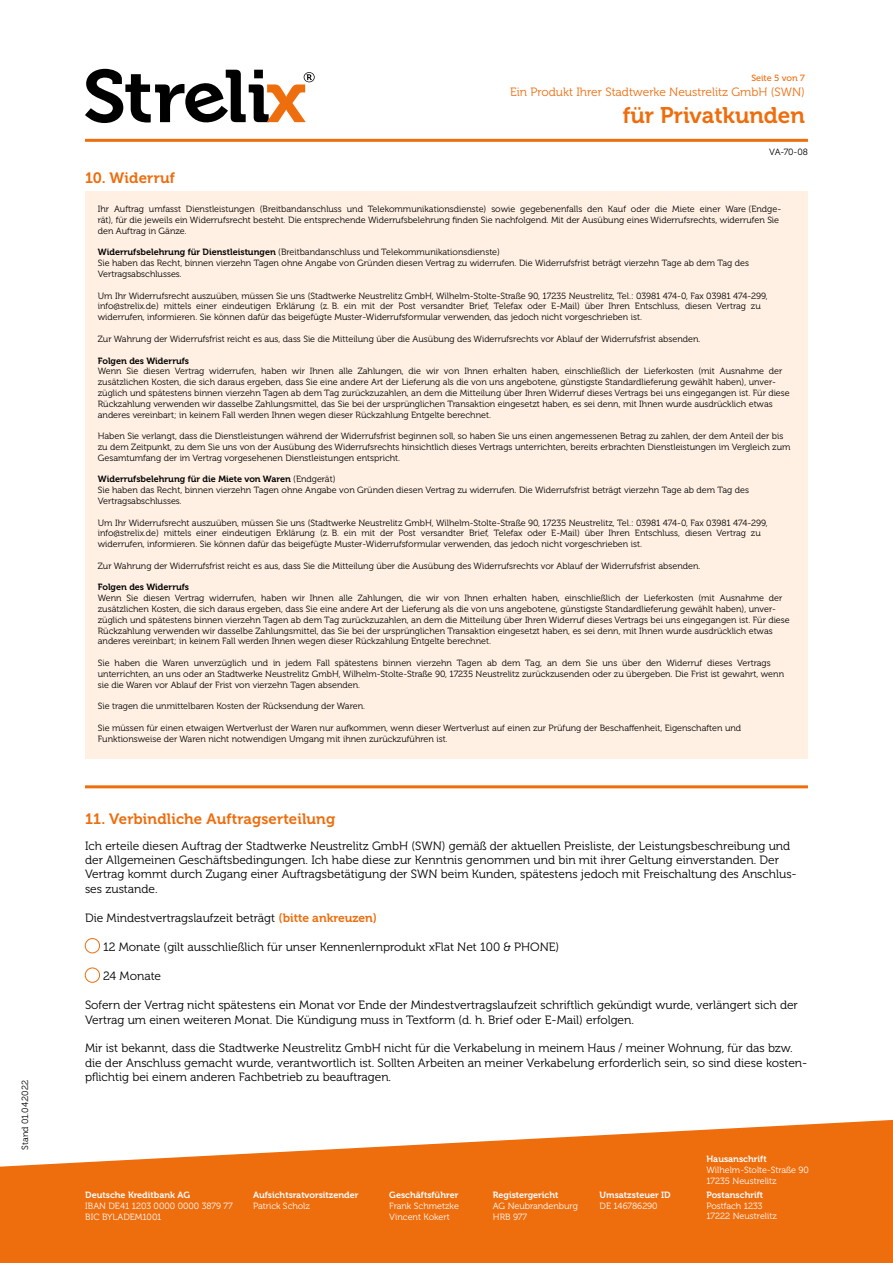
<style>
.page{position:relative;width:893px;height:1263px;background:#fff}
.page>*{position:absolute;margin:0;border:0;box-sizing:border-box;transform-origin:0 0}
.t1{font:22.5px "Museo 700";color:#ee6d0d}
.t2{font:15px "Museo 700";letter-spacing:.01em;color:#ee6d0d}
.t3{font:12px/14.4px "Museo 300";color:#000}
.t4{font:12px "Museo 300";color:#ee6d0d}
.t5{font:9px/10.8px "Museo 300";color:#000}
.t6{font:9px/10.8px "Museo 300";color:#fff}
.t7{font:9px "Museo 700";color:#fff}
.t8{font:9px "Museo 700";color:#000}
.t9{font:9px "Museo 500";color:#ee6d0d}
.s1{font-family:"Museo 700"}
.s2{font-family:"Museo 300"}
.s3{font-family:"Museo 700";color:#ee6d0d}
</style>
<div class="page">
<svg style="left:0;top:1119px;width:893px;height:144px;fill:#ee6d0d"></svg>
<svg style="left:85px;top:69px;width:230px;height:54px"></svg>
<hr style="left:85px;top:139px;width:723px;height:3px;background:#ee6d0d">
<div style="left:85px;top:191px;width:723px;height:568px;background:#fff0e3"></div>
<hr style="left:85px;top:785px;width:723px;height:3px;background:#ee6d0d">
<div style="left:85px;top:938px;width:15px;height:15px;border:1px solid #ee6d0d;border-radius:50%"></div>
<div style="left:85px;top:968px;width:15px;height:14px;border:1px solid #ee6d0d;border-radius:50%"></div>
<p class="t5" style="left:20px;top:1150px;width:71px;rotate:-90deg">Stand 01.04.2022</p>
<p class="t9" style="left:751px;top:73px;width:55px">Seite 5 von 7</p>
<h3 class="t4" style="left:510px;top:85px;width:296px">Ein Produkt Ihrer Stadtwerke Neustrelitz GmbH (SWN)</h3>
<h1 class="t1" style="left:623px;top:102px;width:184px">für Privatkunden</h1>
<p class="t5" style="left:769px;top:146px;width:40px">VA-70-08</p>
<h2 class="t2" style="left:85px;top:170px;width:91px">10. Widerruf</h2>
<p class="t5" style="left:98px;top:204px;width:685px">Ihr Auftrag umfasst Dienstleistungen (Breitbandanschluss und Telekommunikationsdienste) sowie gegebenenfalls den Kauf oder die Miete einer Ware (Endge&shy;rät), für die jeweils ein Widerrufsrecht besteht. Die entsprechende Widerrufsbelehrung finden Sie nachfolgend. Mit der Ausübung eines Widerrufsrechts, widerrufen Sie den Auftrag in Gänze.</p>
<p class="t5" style="left:98px;top:247px;width:653px"><span class="s1">Widerrufsbelehrung für Dienstleistungen</span> (Breitbandanschluss und Telekommunikationsdienste)<br>Sie haben das Recht, binnen vierzehn Tagen ohne Angabe von Gründen diesen Vertrag zu widerrufen. Die Widerrufsfrist beträgt vierzehn Tage ab dem Tag des<br>Vertragsabschlusses.</p>
<p class="t5" style="left:98px;top:290px;width:672px">Um Ihr Widerrufsrecht auszuüben, müssen Sie uns (Stadtwerke Neustrelitz GmbH, Wilhelm-Stolte-Straße 90, 17235 Neustrelitz, Tel.: 03981 474-0, Fax 03981 474-299, info@strelix.de) mittels einer eindeutigen Erklärung (z. B. ein mit der Post versandter Brief, Telefax oder E-Mail) über Ihren Entschluss, diesen Vertrag zu widerrufen, informieren. Sie können dafür das beigefügte Muster-Widerrufsformular verwenden, das jedoch nicht vorgeschrieben ist.</p>
<p class="t5" style="left:98px;top:334px;width:604px">Zur Wahrung der Widerrufsfrist reicht es aus, dass Sie die Mitteilung über die Ausübung des Widerrufsrechts vor Ablauf der Widerrufsfrist absenden.</p>
<p class="t8" style="left:98px;top:355px;width:93px">Folgen des Widerrufs</p>
<p class="t5" style="left:98px;top:366px;width:693px">Wenn Sie diesen Vertrag widerrufen, haben wir Ihnen alle Zahlungen, die wir von Ihnen erhalten haben, einschließlich der Lieferkosten (mit Ausnahme der zusätzlichen Kosten, die sich daraus ergeben, dass Sie eine andere Art der Lieferung als die von uns angebotene, günstigste Standardlieferung gewählt haben), unver&shy;züglich und spätestens binnen vierzehn Tagen ab dem Tag zurückzuzahlen, an dem die Mitteilung über Ihren Widerruf dieses Vertrags bei uns eingegangen ist. Für diese Rückzahlung verwenden wir dasselbe Zahlungsmittel, das Sie bei der ursprünglichen Transaktion eingesetzt haben, es sei denn, mit Ihnen wurde ausdrücklich etwas anderes vereinbart; in keinem Fall werden Ihnen wegen dieser Rückzahlung Entgelte berechnet.</p>
<p class="t5" style="left:98px;top:431px;width:694px">Haben Sie verlangt, dass die Dienstleistungen während der Widerrufsfrist beginnen soll, so haben Sie uns einen angemessenen Betrag zu zahlen, der dem Anteil der bis zu dem Zeitpunkt, zu dem Sie uns von der Ausübung des Widerrufsrechts hinsichtlich dieses Vertrags unterrichten, bereits erbrachten Dienstleistungen im Vergleich zum<br>Gesamtumfang der im Vertrag vorgesehenen Dienstleistungen entspricht.</p>
<p class="t8" style="left:98px;top:474px;width:239px">Widerrufsbelehrung für die Miete von Waren <span class="s2">(Endgerät)</span></p>
<p class="t5" style="left:98px;top:485px;width:653px">Sie haben das Recht, binnen vierzehn Tagen ohne Angabe von Gründen diesen Vertrag zu widerrufen. Die Widerrufsfrist beträgt vierzehn Tage ab dem Tag des<br>Vertragsabschlusses.</p>
<p class="t5" style="left:98px;top:517px;width:672px">Um Ihr Widerrufsrecht auszuüben, müssen Sie uns (Stadtwerke Neustrelitz GmbH, Wilhelm-Stolte-Straße 90, 17235 Neustrelitz, Tel.: 03981 474-0, Fax 03981 474-299, info@strelix.de) mittels einer eindeutigen Erklärung (z. B. ein mit der Post versandter Brief, Telefax oder E-Mail) über Ihren Entschluss, diesen Vertrag zu widerrufen, informieren. Sie können dafür das beigefügte Muster-Widerrufsformular verwenden, das jedoch nicht vorgeschrieben ist.</p>
<p class="t5" style="left:98px;top:560px;width:604px">Zur Wahrung der Widerrufsfrist reicht es aus, dass Sie die Mitteilung über die Ausübung des Widerrufsrechts vor Ablauf der Widerrufsfrist absenden.</p>
<p class="t8" style="left:98px;top:582px;width:93px">Folgen des Widerrufs</p>
<p class="t5" style="left:98px;top:593px;width:693px">Wenn Sie diesen Vertrag widerrufen, haben wir Ihnen alle Zahlungen, die wir von Ihnen erhalten haben, einschließlich der Lieferkosten (mit Ausnahme der zusätzlichen Kosten, die sich daraus ergeben, dass Sie eine andere Art der Lieferung als die von uns angebotene, günstigste Standardlieferung gewählt haben), unver&shy;züglich und spätestens binnen vierzehn Tagen ab dem Tag zurückzuzahlen, an dem die Mitteilung über Ihren Widerruf dieses Vertrags bei uns eingegangen ist. Für diese Rückzahlung verwenden wir dasselbe Zahlungsmittel, das Sie bei der ursprünglichen Transaktion eingesetzt haben, es sei denn, mit Ihnen wurde ausdrücklich etwas anderes vereinbart; in keinem Fall werden Ihnen wegen dieser Rückzahlung Entgelte berechnet.</p>
<p class="t5" style="left:98px;top:658px;width:688px">Sie haben die Waren unverzüglich und in jedem Fall spätestens binnen vierzehn Tagen ab dem Tag, an dem Sie uns über den Widerruf dieses Vertrags unterrichten, an uns oder an Stadtwerke Neustrelitz GmbH, Wilhelm-Stolte-Straße 90, 17235 Neustrelitz zurückzusenden oder zu übergeben. Die Frist ist gewahrt, wenn sie die Waren vor Ablauf der Frist von vierzehn Tagen absenden.</p>
<p class="t5" style="left:98px;top:701px;width:269px">Sie tragen die unmittelbaren Kosten der Rücksendung der Waren.</p>
<p class="t5" style="left:98px;top:722px;width:645px">Sie müssen für einen etwaigen Wertverlust der Waren nur aufkommen, wenn dieser Wertverlust auf einen zur Prüfung der Beschaffenheit, Eigenschaften und<br>Funktionsweise der Waren nicht notwendigen Umgang mit ihnen zurückzuführen ist.</p>
<h2 class="t2" style="left:85px;top:811px;width:252px">11. Verbindliche Auftragserteilung</h2>
<p class="t3" style="left:85px;top:838px;width:713px">Ich erteile diesen Auftrag der Stadtwerke Neustrelitz GmbH (SWN) gemäß der aktuellen Preisliste, der Leistungsbeschreibung und der Allgemeinen Geschäftsbedingungen. Ich habe diese zur Kenntnis genommen und bin mit ihrer Geltung einverstanden. Der Vertrag kommt durch Zugang einer Auftragsbetätigung der SWN beim Kunden, spätestens jedoch mit Freischaltung des Anschlus&shy;ses zustande.</p>
<h3 class="t3" style="left:85px;top:910px;width:294px">Die Mindestvertragslaufzeit beträgt <span class="s3">(bitte ankreuzen)</span></h3>
<h3 class="t3" style="left:103px;top:940px;width:458px">12 Monate (gilt ausschließlich für unser Kennenlernprodukt xFlat Net 100 &amp; PHONE)</h3>
<h3 class="t3" style="left:103px;top:969px;width:60px">24 Monate</h3>
<h3 class="t3" style="left:85px;top:998px;width:714px">Sofern der Vertrag nicht spätestens ein Monat vor Ende der Mindestvertragslaufzeit schriftlich gekündigt wurde, verlängert sich der<br>Vertrag um einen weiteren Monat. Die Kündigung muss in Textform (d. h. Brief oder E-Mail) erfolgen.</h3>
<p class="t3" style="left:85px;top:1041px;width:724px">Mir ist bekannt, dass die Stadtwerke Neustrelitz GmbH nicht für die Verkabelung in meinem Haus / meiner Wohnung, für das bzw. die der Anschluss gemacht wurde, verantwortlich ist. Sollten Arbeiten an meiner Verkabelung erforderlich sein, so sind diese kosten&shy;pflichtig bei einem anderen Fachbetrieb zu beauftragen.</p>
<p class="t7" style="left:85px;top:1190px;width:106px">Deutsche Kreditbank AG</p>
<p class="t6" style="left:85px;top:1201px;width:149px">IBAN DE41 1203 0000 0000 3879 77<br>BIC BYLADEM1001</p>
<p class="t7" style="left:253px;top:1190px;width:107px">Aufsichtsratvorsitzender</p>
<p class="t6" style="left:253px;top:1201px;width:58px">Patrick Scholz</p>
<p class="t7" style="left:389px;top:1190px;width:71px">Geschäftsführer</p>
<p class="t6" style="left:389px;top:1201px;width:71px">Frank Schmetzke<br>Vincent Kokert</p>
<p class="t7" style="left:493px;top:1190px;width:67px">Registergericht</p>
<p class="t6" style="left:493px;top:1201px;width:87px">AG Neubrandenburg<br>HRB 977</p>
<p class="t7" style="left:600px;top:1190px;width:73px">Umsatzsteuer ID</p>
<p class="t6" style="left:600px;top:1201px;width:60px">DE 146786290</p>
<p class="t7" style="left:706px;top:1154px;width:62px">Hausanschrift</p>
<p class="t6" style="left:706px;top:1165px;width:104px">Wilhelm-Stolte-Straße 90<br>17235 Neustrelitz</p>
<p class="t7" style="left:706px;top:1190px;width:58px">Postanschrift</p>
<p class="t6" style="left:706px;top:1200px;width:72px">Postfach 1233<br>17222 Neustrelitz</p>
</div>
